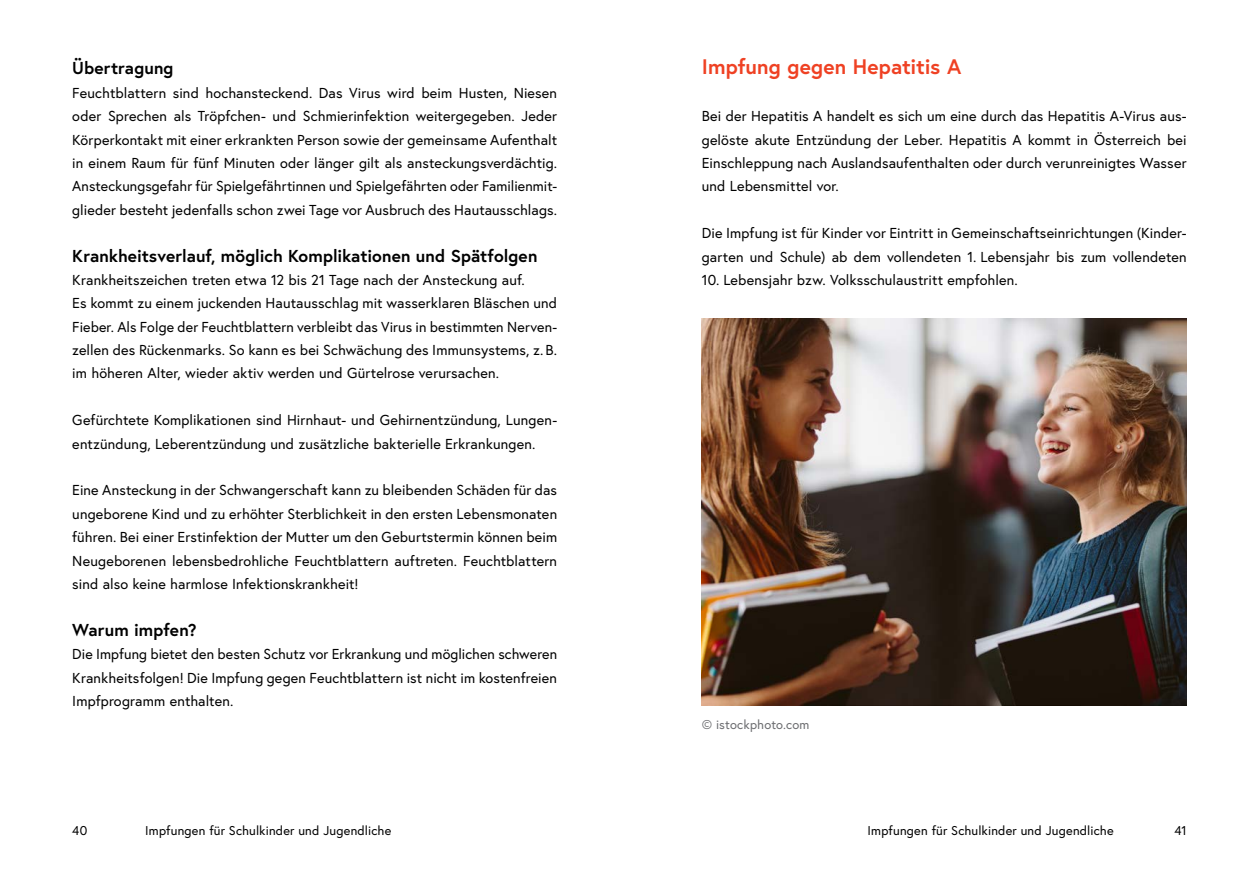
<style>
.page{position:relative;width:1259px;height:893px;background:#fff}
.page>*{position:absolute;margin:0;border:0;box-sizing:border-box;transform-origin:0 0}
.h2_ohne_Nummerierung{font:700 21px "Europa Austria";letter-spacing:.005em;color:#ef4123}
.h3_ohne_Nummerierung{font:700 17.25px "Europa Austria";letter-spacing:.005em;color:#000}
.p_Abstand_danach{font:14.4px/23.4px "Europa Austria";letter-spacing:.01em;color:#000;text-align:justify}
.t1{font:12.75px "Europa Austria";letter-spacing:.015em;color:#000}
.p_Bildbeschriftung_Atrifact{font:12.75px "Europa Austria";letter-spacing:.01em;color:#6d6e71}
</style>
<div class="page">
<img style="left:702px;top:319px;width:484px;height:387px">
<h3 class="h3_ohne_Nummerierung" style="left:72px;top:57px;width:103px">Übertragung</h3>
<p class="p_Abstand_danach" style="left:72px;top:81px;width:486px">Feuchtblattern sind hochansteckend. Das Virus wird beim Husten, Niesen oder Sprechen als Tröpfchen- und Schmierinfektion weitergegeben. Jeder Körperkontakt mit einer erkrankten Person sowie der gemeinsame Aufenthalt in einem Raum für fünf Minuten oder länger gilt als ansteckungsverdächtig.<br>Ansteckungsgefahr für Spielgefährtinnen und Spielgefährten oder Familienmit&shy;glieder besteht jedenfalls schon zwei Tage vor Ausbruch des Hautausschlags.</p>
<h3 class="h3_ohne_Nummerierung" style="left:72px;top:244px;width:467px">Krankheitsverlauf, möglich Komplikationen und Spätfolgen</h3>
<p class="p_Abstand_danach" style="left:72px;top:268px;width:454px">Krankheitszeichen treten etwa 12 bis 21 Tage nach der Ansteckung auf.</p>
<p class="p_Abstand_danach" style="left:72px;top:291px;width:486px">Es kommt zu einem juckenden Hautausschlag mit wasserklaren Bläschen und Fieber. Als Folge der Feuchtblattern verbleibt das Virus in bestimmten Nerven&shy;zellen des Rückenmarks. So kann es bei Schwächung des Immunsystems, z. B. im höheren Alter, wieder aktiv werden und Gürtelrose verursachen.</p>
<p class="p_Abstand_danach" style="left:72px;top:408px;width:486px">Gefürchtete Komplikationen sind Hirnhaut- und Gehirnentzündung, Lungen&shy;entzündung, Leberentzündung und zusätzliche bakterielle Erkrankungen.</p>
<p class="p_Abstand_danach" style="left:72px;top:478px;width:486px">Eine Ansteckung in der Schwangerschaft kann zu bleibenden Schäden für das ungeborene Kind und zu erhöhter Sterblichkeit in den ersten Lebensmonaten führen. Bei einer Erstinfektion der Mutter um den Geburtstermin können beim Neugeborenen lebensbedrohliche Feuchtblattern auftreten. Feuchtblattern sind also keine harmlose Infektionskrankheit!</p>
<h3 class="h3_ohne_Nummerierung" style="left:72px;top:618px;width:126px">Warum impfen?</h3>
<p class="p_Abstand_danach" style="left:72px;top:642px;width:486px">Die Impfung bietet den besten Schutz vor Erkrankung und möglichen schweren Krankheitsfolgen! Die Impfung gegen Feuchtblattern ist nicht im kostenfreien Impfprogramm enthalten.</p>
<h2 class="h2_ohne_Nummerierung" style="left:702px;top:53px;width:261px">Impfung gegen Hepatitis A</h2>
<p class="p_Abstand_danach" style="left:702px;top:104px;width:486px">Bei der Hepatitis A handelt es sich um eine durch das Hepatitis A-Virus aus&shy;gelöste akute Entzündung der Leber. Hepatitis A kommt in Österreich bei Einschleppung nach Auslandsaufenthalten oder durch verunreinigtes Wasser und Lebensmittel vor.</p>
<p class="p_Abstand_danach" style="left:702px;top:221px;width:486px">Die Impfung ist für Kinder vor Eintritt in Gemeinschaftseinrichtungen (Kinder&shy;garten und Schule) ab dem vollendeten 1. Lebensjahr bis zum vollendeten</p>
<p class="p_Abstand_danach" style="left:702px;top:268px;width:318px">10. Lebensjahr bzw. Volksschulaustritt empfohlen.</p>
<p class="p_Bildbeschriftung_Atrifact" style="left:702px;top:717px;width:109px">© istockphoto.com</p>
<p class="t1" style="left:72px;top:822px;width:16px">40</p>
<p class="t1" style="left:145px;top:822px;width:247px">Impfungen für Schulkinder und Jugendliche</p>
<p class="t1" style="left:867px;top:822px;width:247px">Impfungen für Schulkinder und Jugendliche</p>
<p class="t1" style="left:1174px;top:822px;width:14px">41</p>
</div>
